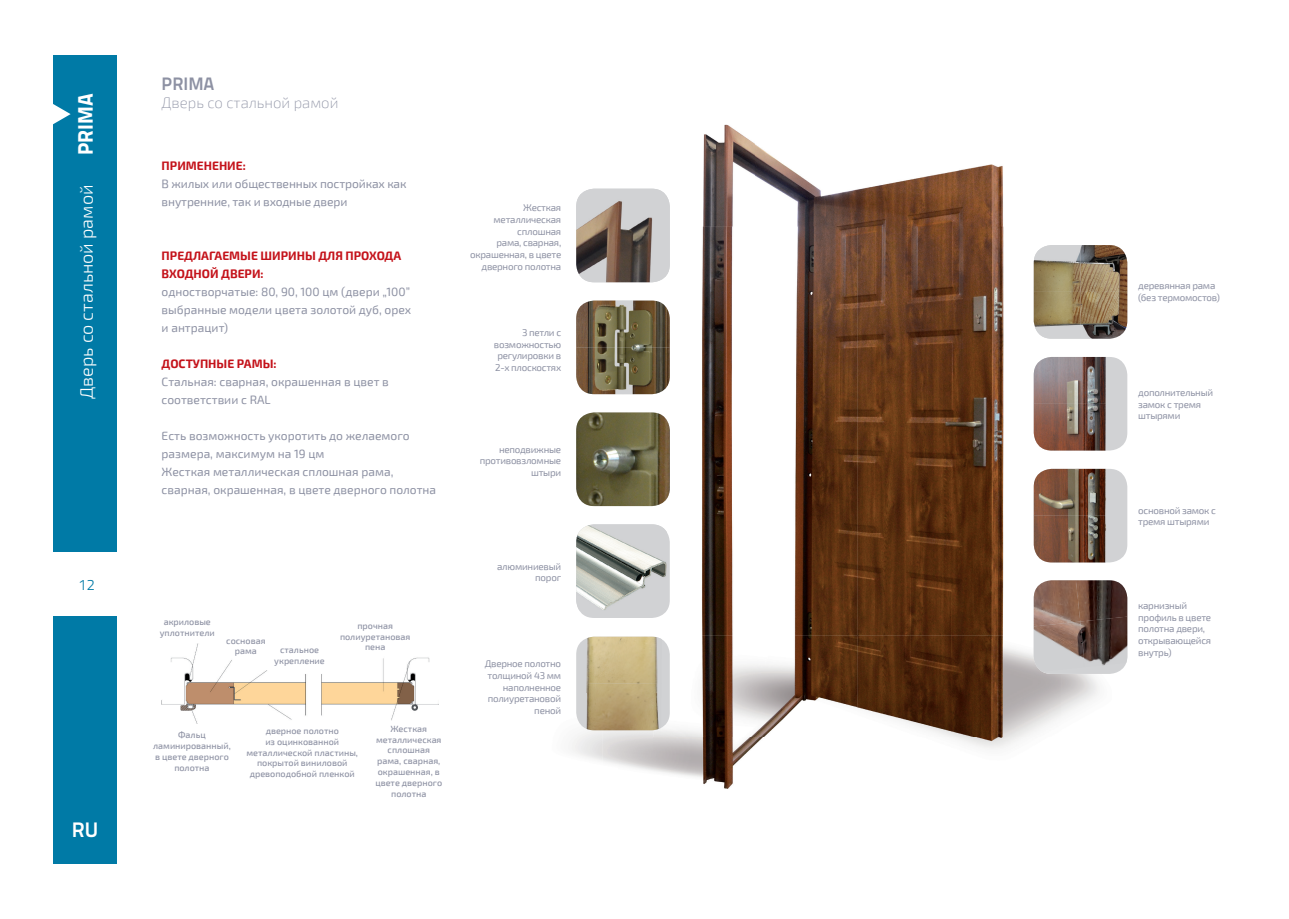
<style>
.page{position:relative;width:1289px;height:919px;background:#fff}
.page>*{position:absolute;margin:0;border:0;box-sizing:border-box;transform-origin:0 0}
.t1{font:21px "Titillium Text 25 L 999 wt";color:#fff}
.t2{font:21px "Titillium Text 25 L 800 wt";color:#fff}
.t3{font:300 18px "Exo 2";color:#fff}
.t4{font:18px "Titillium Text 25 L 800 wt";color:#8d91a3}
.t5{font:200 15px "Exo 2";color:#8d91a3}
.t6{font:15px "Titillium Text 25 L 250 wt";color:#007aa6}
.t7{font:12px/18px "Exo 2";color:#8d91a3}
.t8{font:700 12px/18px "Exo 2";color:#c4121a}
.t9{font:9.75px/11.7px "Exo 2";letter-spacing:-.025em;color:#8d91a3;text-align:right}
.t10{font:500 9px/10.8px "Exo 2";color:#8d91a3;text-align:center}
</style>
<div class="page">
<div style="left:53px;top:55px;width:64px;height:808px;background:#007aa6"></div>
<div style="left:53px;top:552px;width:67px;height:64px;background:#fff"></div>
<svg style="left:53px;top:104px;width:18px;height:21px"></svg>
<img style="left:592px;top:125px;width:411px;height:101px">
<img style="left:571px;top:282px;width:31px;height:479px">
<img style="left:653px;top:226px;width:407px;height:562px">
<img style="left:602px;top:282px;width:51px;height:1px">
<img style="left:1060px;top:338px;width:51px;height:19px">
<img style="left:602px;top:394px;width:51px;height:1px">
<img style="left:1060px;top:450px;width:51px;height:19px">
<img style="left:1060px;top:562px;width:51px;height:1px">
<img style="left:162px;top:643px;width:276px;height:80px">
<img style="left:576px;top:189px;width:93px;height:93px">
<svg style="left:576px;top:636px;width:93px;height:94px;background:#cdc1a2"></svg>
<img style="left:588px;top:636px;width:64px;height:1px">
<img style="left:586px;top:683px;width:75px;height:47px">
<img style="left:576px;top:412px;width:93px;height:94px">
<img style="left:576px;top:300px;width:93px;height:94px">
<div style="left:576px;top:524px;width:93px;height:94px;background:#d1d2d4;border-radius:18px"></div>
<img style="left:576px;top:524px;width:90px;height:86px">
<svg style="left:1033px;top:245px;width:94px;height:93px;background:#a99c7c"></svg>
<img style="left:1033px;top:245px;width:94px;height:47px">
<img style="left:1033px;top:292px;width:10px;height:45px">
<img style="left:1080px;top:292px;width:47px;height:46px">
<div style="left:1033px;top:469px;width:94px;height:93px;background:#d1d2d4;border-radius:18px"></div>
<img style="left:1033px;top:469px;width:73px;height:93px">
<div style="left:1033px;top:357px;width:94px;height:93px;background:#d1d2d4;border-radius:18px"></div>
<img style="left:1033px;top:357px;width:73px;height:93px">
<div style="left:1033px;top:580px;width:94px;height:94px;background:#d1d2d4;border-radius:18px"></div>
<img style="left:1033px;top:580px;width:42px;height:41px">
<img style="left:1075px;top:580px;width:52px;height:41px">
<img style="left:1033px;top:621px;width:47px;height:50px">
<img style="left:1080px;top:616px;width:47px;height:51px">
<h1 class="t1" style="left:69px;top:155px;width:63px;rotate:-90deg">PRIMA</h1>
<h2 class="t3" style="left:76px;top:399px;width:216px;rotate:-90deg">Дверь со стальной рамой</h2>
<h3 class="t6" style="left:79px;top:574px;width:17px">12</h3>
<h1 class="t2" style="left:72px;top:813px;width:28px">RU</h1>
<h2 class="t4" style="left:162px;top:70px;width:54px">PRIMA</h2>
<h3 class="t5" style="left:162px;top:94px;width:178px">Дверь со стальной рамой</h3>
<p class="t8" style="left:162px;top:157px;width:86px">ПРИМЕНЕНИЕ:</p>
<p class="t7" style="left:162px;top:175px;width:246px">В жилых или общественных постройках как внутренние, так и входные двери</p>
<p class="t8" style="left:162px;top:247px;width:241px">ПРЕДЛАГАЕМЫЕ ШИРИНЫ ДЛЯ ПРОХОДА<br>ВХОДНОЙ ДВЕРИ:</p>
<p class="t7" style="left:162px;top:283px;width:251px;text-align:justify">одностворчатые: 80, 90, 100 цм (двери „100” выбранные модели цвета золотой дуб, орех и антрацит)</p>
<p class="t8" style="left:162px;top:355px;width:116px">ДОСТУПНЫЕ РАМЫ:</p>
<p class="t7" style="left:162px;top:373px;width:229px">Стальная: сварная, окрашенная в цвет в соответствии с RAL</p>
<p class="t7" style="left:162px;top:427px;width:276px">Есть возможность укоротить до желаемого размера, максимум на 19 цм<br>Жесткая металлическая сплошная рама, сварная, окрашенная, в цвете дверного полотна</p>
<p class="t10" style="left:160px;top:617px;width:56px">акриловые уплотнители</p>
<p class="t10" style="left:226px;top:635px;width:41px">сосновая рама</p>
<p class="t10" style="left:274px;top:644px;width:52px">стальное укрепление</p>
<p class="t10" style="left:340px;top:620px;width:72px">прочная полиуретановая пена</p>
<p class="t10" style="left:153px;top:729px;width:79px">Фальц ламинированный, в цвете дверного полотна</p>
<p class="t10" style="left:246px;top:725px;width:113px">дверное полотно<br>из оцинкованной металлической пластины, покрытой виниловой древоподобной пленкой</p>
<p class="t10" style="left:375px;top:723px;width:68px">Жесткая металлическая сплошная рама, сварная, окрашенная, в цвете дверного полотна</p>
<p class="t9" style="left:470px;top:202px;width:93px">Жесткая металлическая сплошная<br>рама, сварная, окрашенная, в цвете дверного полотна</p>
<p class="t9" style="left:494px;top:327px;width:69px">3 петли с возможностью регулировки в<br>2-х плоскостях</p>
<p class="t9" style="left:480px;top:443px;width:83px">неподвижные противовзломные штыри</p>
<p class="t9" style="left:497px;top:560px;width:66px">алюминиевый порог</p>
<p class="t9" style="left:484px;top:658px;width:78px">Дверное полотно толщиной 43 мм наполненное полиуретановой пеной</p>
<p class="t9" style="left:1138px;top:280px;width:83px;text-align:left">деревянная рама (без термомостов)</p>
<p class="t9" style="left:1138px;top:387px;width:76px;text-align:left">дополнительный замок с тремя штырями</p>
<p class="t9" style="left:1138px;top:504px;width:79px;text-align:left">основной замок с тремя штырями</p>
<p class="t9" style="left:1138px;top:600px;width:74px;text-align:left">карнизный профиль в цвете полотна двери, открывающейся внутрь)</p>
</div>
